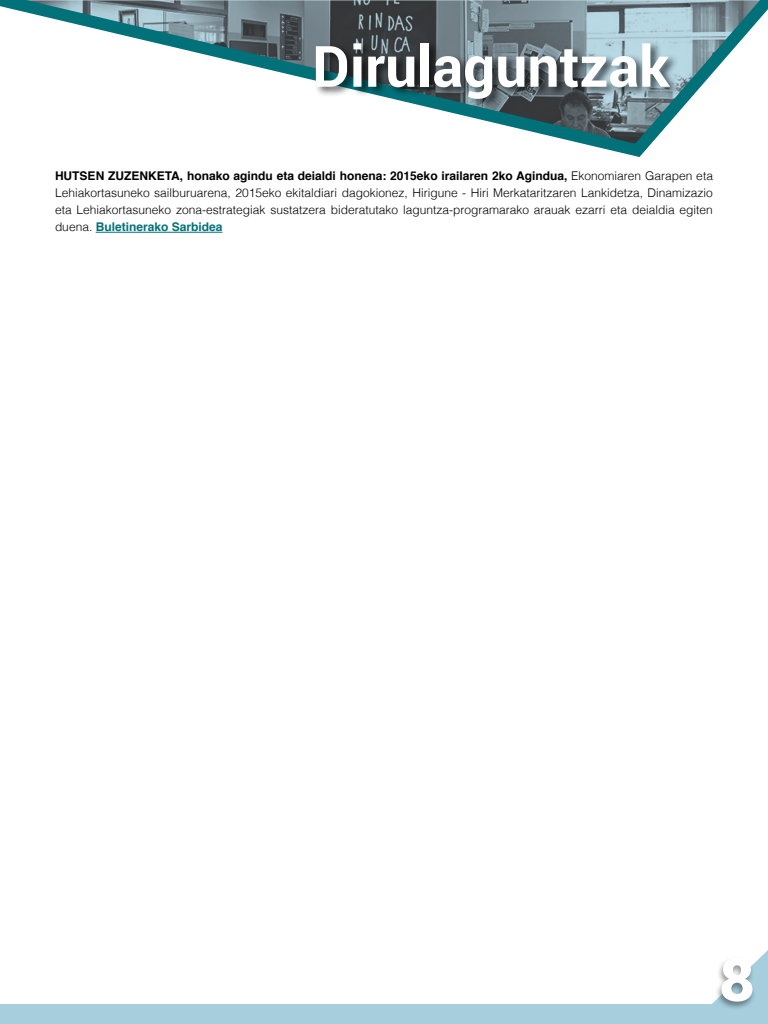
<style>
.page{position:relative;width:768px;height:1024px;background:#fff}
.page>*{position:absolute;margin:0;border:0;box-sizing:border-box;transform-origin:0 0}
.t1{font:900 60px "Roboto";color:#fff}
.t2{font:700 57px "Roboto";color:#fff}
.t3{font:300 12px/17px "Helvetica";color:#000;text-align:justify}
.s1{font-weight:700}
.s2{font-weight:700;color:#007179}
</style>
<div class="page">
<div style="left:0;top:1004px;width:768px;height:20px;background:#a6cedd"></div>
<svg style="left:712px;top:950px;width:56px;height:54px"></svg>
<div style="left:715px;top:957px;width:42px;height:54px;background:#000;opacity:.4"></div>
<svg style="left:0;top:0;width:768px;height:157px"></svg>
<hr style="left:96px;top:232px;width:126px;height:1px;background:#007179">
<div style="left:314px;top:40px;width:367px;height:69px;background:#000;opacity:.6"></div>
<h2 class="t2" style="left:312px;top:26px;width:359px">Dirulaguntzak</h2>
<p class="t3" style="left:55px;top:167px;width:660px"><span class="s1">HUTSEN ZUZENKETA, honako agindu eta deialdi honena: 2015eko irailaren 2ko Agindua,</span> Ekonomiaren Garapen eta Lehiakortasuneko sailburuarena, 2015eko ekitaldiari dagokionez, Hirigune - Hiri Merkataritzaren Lankidetza, Dinamizazio eta Lehiakortasuneko zona-estrategiak sustatzera bideratutako laguntza-programarako arauak ezarri eta deialdia egiten duena. <span class="s2">Buletinerako Sarbidea</span></p>
<h1 class="t1" style="left:719px;top:937px;width:36px">8</h1>
</div>
